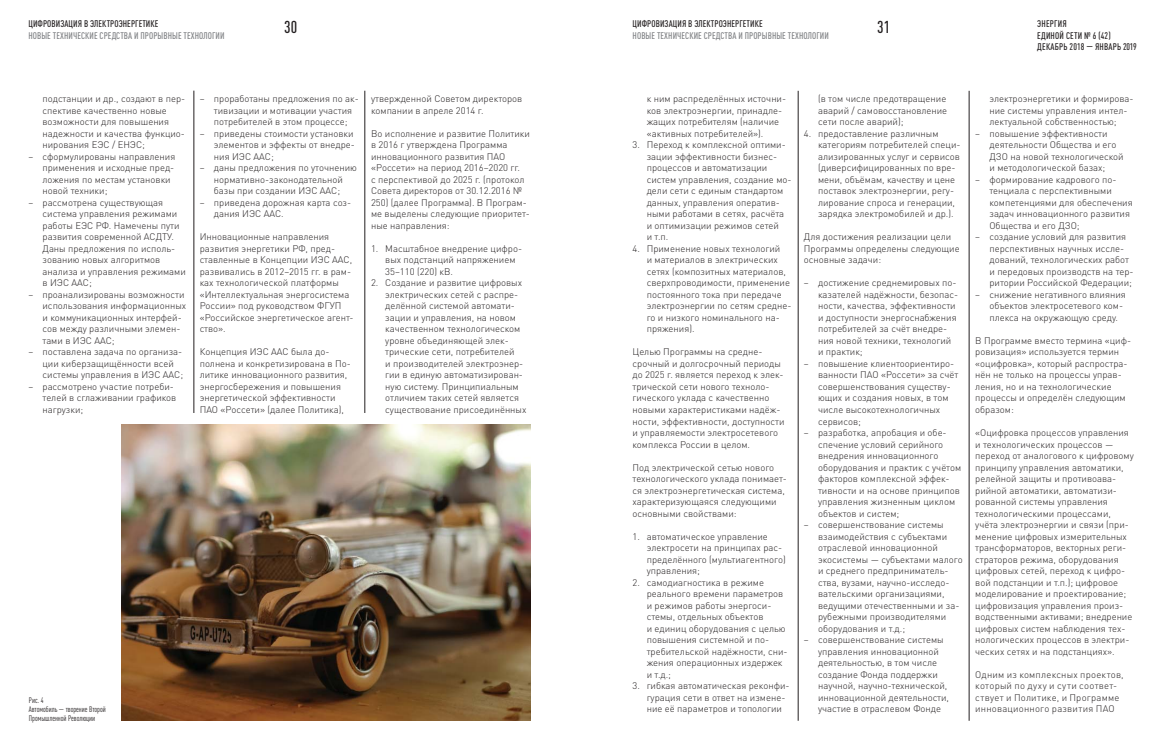
<style>
.page{position:relative;width:1163px;height:752px;background:#fff}
.page>*{position:absolute;margin:0;border:0;box-sizing:border-box;transform-origin:0 0}
.t1{font:500 condensed 17px "DIN Pro";color:#231f20}
.t2{font:300 9.5px/11.5px "DIN Pro";color:#231f20}
.t3{font:500 condensed 9.5px/11.5px "DIN Pro";letter-spacing:.01em;color:#231f20}
.t4{font:300 9.5px/11.5px "DIN Pro";letter-spacing:.02em;color:#231f20}
.t5{font:500 condensed 9.5px "DIN Pro";letter-spacing:.01em;color:#808285}
.t6{font:condensed 8px/9px "DIN Pro";color:#231f20}
</style>
<div class="page">
<hr style="left:797px;top:91px;width:1px;height:629px;background:#231f20">
<hr style="left:968px;top:91px;width:1px;height:629px;background:#231f20">
<hr style="left:194px;top:91px;width:1px;height:322px;background:#231f20">
<hr style="left:364px;top:91px;width:1px;height:322px;background:#231f20">
<img style="left:121px;top:424px;width:409px;height:296px">
<p class="t3" style="left:28px;top:19px;width:132px">ЦИФРОВИЗАЦИЯ В ЭЛЕКТРОЭНЕРГЕТИКЕ</p>
<p class="t5" style="left:28px;top:32px;width:198px">НОВЫЕ ТЕХНИЧЕСКИЕ СРЕДСТВА И ПРОРЫВНЫЕ ТЕХНОЛОГИИ</p>
<p class="t3" style="left:632px;top:19px;width:132px">ЦИФРОВИЗАЦИЯ В ЭЛЕКТРОЭНЕРГЕТИКЕ</p>
<p class="t5" style="left:632px;top:32px;width:198px">НОВЫЕ ТЕХНИЧЕСКИЕ СРЕДСТВА И ПРОРЫВНЫЕ ТЕХНОЛОГИИ</p>
<h1 class="t1" style="left:284px;top:21px;width:15px">30</h1>
<h1 class="t1" style="left:876px;top:21px;width:15px">31</h1>
<p class="t3" style="left:1037px;top:19px;width:101px">ЭНЕРГИЯ<br>ЕДИНОЙ СЕТИ № 6 (42)<br>ДЕКАБРЬ 2018 — ЯНВАРЬ 2019</p>
<p class="t2" style="left:43px;top:92px;width:144px">подстанции и др., создают в пер&shy;спективе качественно новые возможности для повышения надежности и качества функцио&shy;нирования ЕЭС / ЕНЭС;</p>
<p class="t2" style="left:43px;top:150px;width:134px;text-indent:-14px">– сформулированы направления применения и исходные пред&shy;ложения по местам установки новой техники;</p>
<p class="t2" style="left:43px;top:196px;width:145px;text-indent:-14px">– рассмотрена существующая система управления режимами работы ЕЭС РФ. Намечены пути развития современной АСДТУ.<br>Даны предложения по исполь&shy;зованию новых алгоритмов анализа и управления режимами в ИЭС ААС;</p>
<p class="t2" style="left:43px;top:288px;width:145px;text-indent:-14px">– проанализированы возможности использования информационных и коммуникационных интерфей&shy;сов между различными элемен&shy;тами в ИЭС ААС;</p>
<p class="t2" style="left:43px;top:345px;width:142px;text-indent:-14px">– поставлена задача по организа&shy;ции киберзащищённости всей системы управления в ИЭС ААС;</p>
<p class="t2" style="left:43px;top:380px;width:135px;text-indent:-14px">– рассмотрено участие потреби&shy;телей в сглаживании графиков нагрузки;</p>
<p class="t2" style="left:214px;top:92px;width:146px;text-indent:-14px">– проработаны предложения по ак&shy;тивизации и мотивации участия потребителей в этом процессе;</p>
<p class="t2" style="left:214px;top:127px;width:142px;text-indent:-14px">– приведены стоимости установки элементов и эффекты от внедре&shy;ния ИЭС ААС;</p>
<p class="t2" style="left:200px;top:161px;width:159px;text-align:center">– даны предложения по уточнению нормативно-законодательной<br>базы при создании ИЭС ААС;</p>
<p class="t2" style="left:214px;top:196px;width:139px;text-indent:-14px">– приведена дорожная карта соз&shy;дания ИЭС ААС.</p>
<p class="t2" style="left:200px;top:230px;width:155px">Инновационные направления развития энергетики РФ, пред&shy;ставленные в Концепции ИЭС ААС, развивались в 2012−2015 гг. в рам&shy;ках технологической платформы «Интеллектуальная энергосистема<br>России» под руководством ФГУП «Российское энергетическое агент&shy;ство».</p>
<p class="t2" style="left:200px;top:345px;width:152px">Концепция ИЭС ААС была до&shy;полнена и конкретизирована в По&shy;литике инновационного развития, энергосбережения и повышения энергетической эффективности<br>ПАО «Россети» (далее Политика),</p>
<p class="t2" style="left:371px;top:92px;width:153px">утвержденной Советом директоров компании в апреле 2014 г.</p>
<p class="t2" style="left:371px;top:127px;width:160px">Во исполнение и развитие Политики в 2016 г утверждена Программа инновационного развития ПАО «Россети» на период 2016−2020 гг.<br>с перспективой до 2025 г. (протокол<br>Совета директоров от 30.12.2016 №<br>250) (далее Программа). В Програм&shy;ме выделены следующие приоритет&shy;ные направления:</p>
<p class="t2" style="left:385px;top:242px;width:138px;text-indent:-14px">1. Масштабное внедрение цифро&shy;вых подстанций напряжением<br>35−110 (220) кВ.</p>
<p class="t2" style="left:385px;top:276px;width:143px;text-indent:-14px">2. Создание и развитие цифровых электрических сетей с распре&shy;делённой системой автомати&shy;зации и управления, на новом качественном технологическом уровне объединяющей элек&shy;трические сети, потребителей<br>и производителей электроэнер&shy;гии в единую автоматизирован&shy;ную систему. Принципиальным отличием таких сетей является существование присоединённых</p>
<p class="t6" style="left:29px;top:696px;width:79px">Рис. 4<br>Автомобиль — творение Второй<br>Промышленной Революции</p>
<p class="t2" style="left:646px;top:92px;width:141px">к ним распределённых источни&shy;ков электроэнергии, принадле&shy;жащих потребителям (наличие «активных потребителей»).</p>
<p class="t2" style="left:646px;top:138px;width:146px;text-indent:-14px">3. Переход к комплексной оптими&shy;зации эффективности бизнес&shy;процессов и автоматизации систем управления, создание мо&shy;дели сети с единым стандартом данных, управления оператив&shy;ными работами в сетях, расчёта и оптимизации режимов сетей<br>и т.п.</p>
<p class="t2" style="left:646px;top:242px;width:146px;text-indent:-14px">4. Применение новых технологий<br>и материалов в электрических сетях (композитных материалов, сверхпроводимости, применение постоянного тока при передаче электроэнергии по сетям средне&shy;го и низкого номинального на&shy;пряжения).</p>
<p class="t2" style="left:632px;top:345px;width:153px">Целью Программы на средне&shy;срочный и долгосрочный периоды до 2025 г. является переход к элек&shy;трической сети нового техноло&shy;гического уклада с качественно новыми характеристиками надёж&shy;ности, эффективности, доступности и управляемости электросетевого комплекса России в целом.</p>
<p class="t2" style="left:632px;top:460px;width:156px">Под электрической сетью нового технологического уклада понимает&shy;ся электроэнергетическая система, характеризующаяся следующими основными свойствами:</p>
<p class="t2" style="left:646px;top:529px;width:140px;text-indent:-14px">1. автоматическое управление электросети на принципах рас&shy;пределённого (мультиагентного) управления;</p>
<p class="t2" style="left:646px;top:575px;width:142px;text-indent:-14px">2. самодиагностика в режиме реального времени параметров и режимов работы энергоси&shy;стемы, отдельных объектов<br>и единиц оборудования с целью повышения системной и по&shy;требительской надёжности, сни&shy;жения операционных издержек и т.д.;</p>
<p class="t2" style="left:646px;top:679px;width:144px;text-indent:-14px">3. гибкая автоматическая реконфи&shy;гурация сети в ответ на измене&shy;ние её параметров и топологии</p>
<p class="t2" style="left:818px;top:92px;width:131px;text-align:justify">(в том числе предотвращение аварий / самовосстановление сети после аварий);</p>
<p class="t2" style="left:818px;top:127px;width:144px;text-indent:-14px">4. предоставление различным категориям потребителей специ&shy;ализированных услуг и сервисов (диверсифицированных по вре&shy;мени, объёмам, качеству и цене поставок электроэнергии, регу&shy;лирование спроса и генерации, зарядка электромобилей и др.).</p>
<p class="t2" style="left:803px;top:230px;width:157px">Для достижения реализации цели<br>Программы определены следующие основные задачи:</p>
<p class="t2" style="left:818px;top:276px;width:142px;text-indent:-14px">– достижение среднемировых по&shy;казателей надёжности, безопас&shy;ности, качества, эффективности и доступности энергоснабжения потребителей за счёт внедре&shy;ния новой техники, технологий и практик;</p>
<p class="t2" style="left:818px;top:357px;width:142px;text-indent:-14px">– повышение клиентоориентиро&shy;ванности ПАО «Россети» за счёт совершенствования существу&shy;ющих и создания новых, в том числе высокотехнологичных сервисов;</p>
<p class="t2" style="left:818px;top:426px;width:145px;text-indent:-14px">– разработка, апробация и обе&shy;спечение условий серийного внедрения инновационного оборудования и практик с учётом факторов комплексной эффек&shy;тивности и на основе принципов управления жизненным циклом объектов и систем;</p>
<p class="t2" style="left:818px;top:518px;width:146px;text-indent:-14px">– совершенствование системы взаимодействия с субъектами отраслевой инновационной экосистемы — субъектами малого и среднего предприниматель&shy;ства, вузами, научно-исследо&shy;вательскими организациями, ведущими отечественными и за&shy;рубежными производителями оборудования и т.д.;</p>
<p class="t2" style="left:818px;top:633px;width:132px;text-indent:-14px">– совершенствование системы управления инновационной деятельностью, в том числе создание Фонда поддержки научной, научно-технической, инновационной деятельности, участие в отраслевом Фонде</p>
<p class="t2" style="left:989px;top:92px;width:146px">электроэнергетики и формирова&shy;ние системы управления интел&shy;лектуальной собственностью;</p>
<p class="t2" style="left:989px;top:127px;width:136px;text-indent:-14px">– повышение эффективности деятельности Общества и его<br>ДЗО на новой технологической и методологической базах;</p>
<p class="t2" style="left:989px;top:173px;width:145px;text-indent:-14px">– формирование кадрового по&shy;тенциала с перспективными компетенциями для обеспечения задач инновационного развития<br>Общества и его ДЗО;</p>
<p class="t2" style="left:989px;top:230px;width:146px;text-indent:-14px">– создание условий для развития перспективных научных иссле&shy;дований, технологических работ и передовых производств на тер&shy;ритории Российской Федерации;</p>
<p class="t2" style="left:989px;top:288px;width:138px;text-indent:-14px">– снижение негативного влияния объектов электросетевого ком&shy;плекса на окружающую среду.</p>
<p class="t2" style="left:975px;top:334px;width:157px">В Программе вместо термина «циф&shy;ровизация» используется термин «оцифровка», который распростра&shy;нён не только на процессы управ&shy;ления, но и на технологические процессы и определён следующим образом:</p>
<p class="t2" style="left:975px;top:426px;width:160px">«Оцифровка процессов управления и технологических процессов — переход от аналогового к цифровому принципу управления автоматики, релейной защиты и противоава&shy;рийной автоматики, автоматизи&shy;рованной системы управления технологическими процессами, учёта электроэнергии и связи (при&shy;менение цифровых измерительных трансформаторов, векторных реги&shy;страторов режима, оборудования цифровых сетей, переход к цифро&shy;вой подстанции и т.п.); цифровое моделирование и проектирование; цифровизация управления произ&shy;водственными активами; внедрение цифровых систем наблюдения тех&shy;нологических процессов в электри&shy;ческих сетях и на подстанциях».</p>
<p class="t4" style="left:975px;top:667px;width:150px">Одним из комплексных проектов, который по духу и сути соответ&shy;ствует и Политике, и Программе инновационного развития ПАО</p>
</div>
